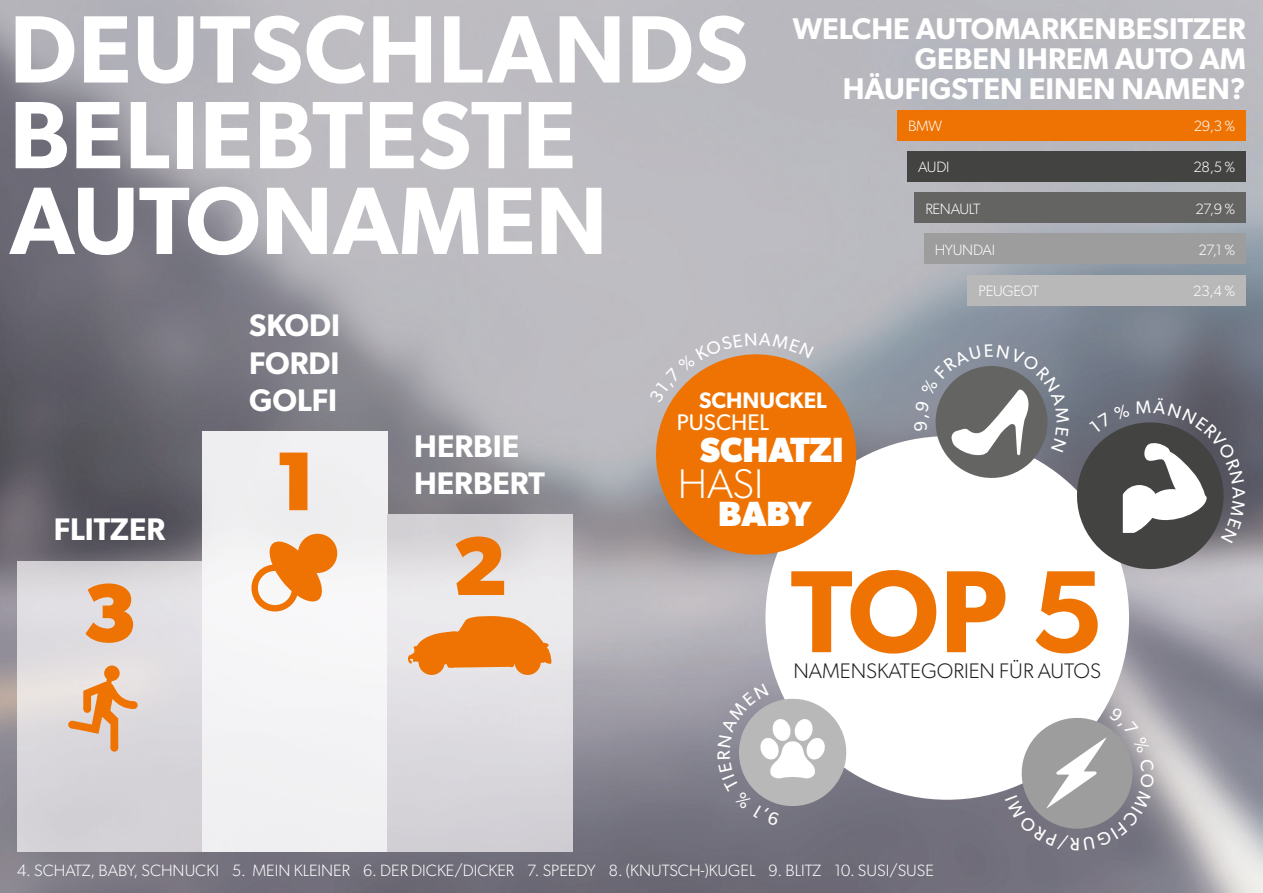
<style>
.page{position:relative;width:1263px;height:893px;background:#fff}
.page>*{position:absolute;margin:0;border:0;box-sizing:border-box;transform-origin:0 0}
.t1{font:600 117.15px "Gibson";color:#ee7303}
.t2{font:600 96px/85.7px "Gibson";letter-spacing:.01em;color:#fff}
.t3{font:700 83.55px "Gibson";color:#ee7303}
.t4{font:300 41.55px "Gibson";color:#fff}
.t5{font:700 35.1px/64.1px "Gibson";color:#fff;text-align:center}
.t6{font:600 31.35px/37.7px "Gibson";color:#fff;text-align:justify}
.t7{font:600 30px/30px "Gibson";color:#fff;text-align:right}
.t8{font:22.65px "Gibson";color:#fff}
.t9{font:600 22.5px "Gibson";color:#fff}
.t10{font:300 21.15px "Gibson";color:#1d1d1b}
.t11{font:300 16.35px "Gibson";color:#fff}
.t12{font:300 15px "Gibson";letter-spacing:-.02em;color:#fff}
</style>
<div class="page">
<img style="left:0;top:0;width:1263px;height:893px">
<div style="left:897px;top:110px;width:349px;height:30px;background:#ee7303"></div>
<div style="left:907px;top:151px;width:339px;height:30px;background:#434342"></div>
<div style="left:915px;top:192px;width:331px;height:31px;background:#646463"></div>
<div style="left:924px;top:234px;width:322px;height:30px;background:#9d9d9d"></div>
<div style="left:968px;top:275px;width:278px;height:30px;background:#b8b8b8"></div>
<img style="left:17px;top:562px;width:185px;height:290px">
<div style="left:202px;top:431px;width:185px;height:421px;background:#f1f1f3"></div>
<img style="left:387px;top:515px;width:185px;height:337px">
<div style="left:765px;top:436px;width:364px;height:364px;background:#fff;border-radius:50%"></div>
<svg style="left:646px;top:344px;width:221px;height:221px;background:#dd8b42"></svg>
<svg style="left:408px;top:616px;width:145px;height:59px;background:#ec9a51"></svg>
<svg style="left:243px;top:531px;width:97px;height:84px"></svg>
<svg style="left:71px;top:665px;width:63px;height:83px;background:#e5bb99"></svg>
<div style="left:130px;top:701px;width:8px;height:8px;background:#ee7303;border-radius:50%"></div>
<div style="left:83px;top:705px;width:8px;height:8px;background:#ee7303;border-radius:50%"></div>
<div style="left:68px;top:720px;width:8px;height:9px;background:#ee7303;border-radius:3px"></div>
<div style="left:110px;top:744px;width:8px;height:8px;background:#ee7303;border-radius:50%"></div>
<svg style="left:717px;top:683px;width:131px;height:143px"></svg>
<svg style="left:914px;top:344px;width:331px;height:234px"></svg>
<svg style="left:1005px;top:707px;width:149px;height:144px"></svg>
<svg style="left:649px;top:333px;width:165px;height:70px;background:#d39967"></svg>
<h2 class="t2" style="left:10px;top:4px;width:740px">DEUTSCHLANDS<br>BELIEBTESTE<br>AUTONAMEN</h2>
<h3 class="t7" style="left:793px;top:13px;width:455px">WELCHE AUTOMARKENBESITZER<br>GEBEN IHREM AUTO AM<br>HÄUFIGSTEN EINEN NAMEN?</h3>
<p class="t12" style="left:1194px;top:117px;width:43px">29,3 %</p>
<p class="t12" style="left:1193px;top:158px;width:43px">28,5 %</p>
<p class="t12" style="left:1195px;top:199px;width:41px">27,9 %</p>
<p class="t12" style="left:1198px;top:241px;width:39px">27,1 %</p>
<p class="t12" style="left:978px;top:282px;width:62px">PEUGEOT</p>
<p class="t12" style="left:908px;top:117px;width:36px">BMW</p>
<p class="t12" style="left:918px;top:158px;width:33px">AUDI</p>
<p class="t12" style="left:925px;top:199px;width:57px">RENAULT</p>
<p class="t12" style="left:935px;top:241px;width:62px">HYUNDAI</p>
<p class="t12" style="left:1193px;top:282px;width:44px">23,4 %</p>
<h3 class="t6" style="left:54px;top:510px;width:113px">FLITZER</h3>
<h3 class="t3" style="left:82px;top:563px;width:57px">3</h3>
<h3 class="t6" style="left:249px;top:306px;width:92px">SKODI FORDI GOLFI</h3>
<h3 class="t3" style="left:274px;top:432px;width:43px">1</h3>
<h3 class="t6" style="left:414px;top:426px;width:132px">HERBIE<br>HERBERT</h3>
<h3 class="t3" style="left:452px;top:516px;width:57px">2</h3>
<h3 class="t9" style="left:699px;top:387px;width:129px">SCHNUCKEL</h3>
<h3 class="t8" style="left:677px;top:409px;width:94px">PUSCHEL</h3>
<h3 class="t4" style="left:678px;top:458px;width:87px">HASI</h3>
<h3 class="t5" style="left:700px;top:417px;width:145px">SCHATZI<br>BABY</h3>
<h1 class="t1" style="left:791px;top:542px;width:314px">TOP 5</h1>
<p class="t10" style="left:793px;top:657px;width:309px">NAMENSKATEGORIEN FÜR AUTOS</p>
<p class="t11" style="left:17px;top:860px;width:918px">4. SCHATZ, BABY, SCHNUCKI 5. MEIN KLEINER 6. DER DICKE/DICKER 7. SPEEDY 8. (KNUTSCH-)KUGEL 9. BLITZ 10. SUSI/SUSE</p>
</div>
